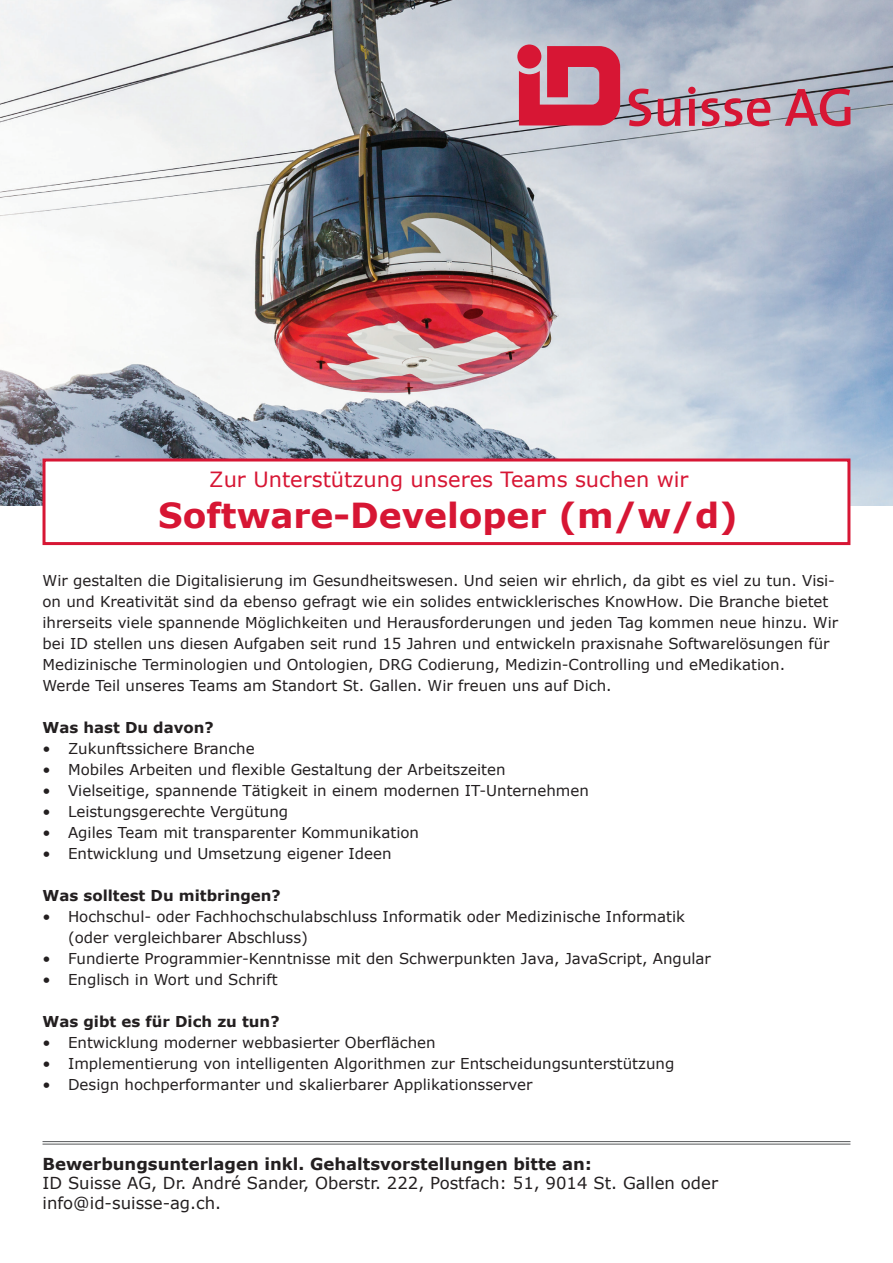
<style>
.page{position:relative;width:893px;height:1263px;background:#fff}
.page>*{position:absolute;margin:0;border:0;box-sizing:border-box;transform-origin:0 0}
.t1{font:700 34.5px "Verdana";color:#d71634}
.t2{font:21px "Verdana";color:#d71634}
.t3{font:16.5px/19.5px "Verdana";color:#231f20}
.t4{font:700 16.5px "Verdana";color:#231f20}
.t5{font:15px/21px "Verdana";color:#231f20}
.t6{font:700 15px "Verdana";color:#231f20}
</style>
<div class="page">
<hr style="left:43px;top:1141px;width:807px;height:1px;background:#57585a">
<hr style="left:43px;top:1144px;width:807px;height:1px;background:#57585a">
<img style="left:0;top:0;width:893px;height:505px">
<svg style="left:517px;top:45px;width:24px;height:24px"></svg>
<svg style="left:519px;top:46px;width:101px;height:79px;background:#d0435c"></svg>
<svg style="left:629px;top:89px;width:22px;height:37px"></svg>
<svg style="left:658px;top:99px;width:22px;height:27px"></svg>
<svg style="left:688px;top:87px;width:82px;height:39px;background:#bf8091"></svg>
<svg style="left:785px;top:89px;width:65px;height:37px;background:#b97185"></svg>
<div style="left:43px;top:458px;width:807px;height:87px;background:#fff;border:3px solid #d71634"></div>
<h2 class="t2" style="left:209px;top:465px;width:481px">Zur Unterstützung unseres Teams suchen wir</h2>
<h1 class="t1" style="left:158px;top:491px;width:581px">Software-Developer (m/w/d)</h1>
<p class="t5" style="left:43px;top:569px;width:797px">Wir gestalten die Digitalisierung im Gesundheitswesen. Und seien wir ehrlich, da gibt es viel zu tun. Visi&shy;on und Kreativität sind da ebenso gefragt wie ein solides entwicklerisches KnowHow. Die Branche bietet ihrerseits viele spannende Möglichkeiten und Herausforderungen und jeden Tag kommen neue hinzu. Wir bei ID stellen uns diesen Aufgaben seit rund 15 Jahren und entwickeln praxisnahe Softwarelösungen für Medizinische Terminologien und Ontologien, DRG Codierung, Medizin-Controlling und eMedikation.<br>Werde Teil unseres Teams am Standort St. Gallen. Wir freuen uns auf Dich.</p>
<p class="t6" style="left:43px;top:716px;width:173px">Was hast Du davon?</p>
<p class="t5" style="left:43px;top:737px;width:214px">• Zukunftssichere Branche</p>
<p class="t5" style="left:43px;top:758px;width:464px">• Mobiles Arbeiten und flexible Gestaltung der Arbeitszeiten</p>
<p class="t5" style="left:43px;top:779px;width:548px">• Vielseitige, spannende Tätigkeit in einem modernen IT-Unternehmen</p>
<p class="t5" style="left:43px;top:800px;width:247px">• Leistungsgerechte Vergütung</p>
<p class="t5" style="left:43px;top:821px;width:378px">• Agiles Team mit transparenter Kommunikation</p>
<p class="t5" style="left:43px;top:842px;width:351px">• Entwicklung und Umsetzung eigener Ideen</p>
<p class="t6" style="left:43px;top:884px;width:240px">Was solltest Du mitbringen?</p>
<p class="t5" style="left:68px;top:905px;width:618px;text-indent:-26px">• Hochschul- oder Fachhochschulabschluss Informatik oder Medizinische Informatik (oder vergleichbarer Abschluss)</p>
<p class="t5" style="left:43px;top:947px;width:670px">• Fundierte Programmier-Kenntnisse mit den Schwerpunkten Java, JavaScript, Angular</p>
<p class="t5" style="left:43px;top:968px;width:237px">• Englisch in Wort und Schrift</p>
<p class="t6" style="left:43px;top:1010px;width:239px">Was gibt es für Dich zu tun?</p>
<p class="t5" style="left:43px;top:1031px;width:395px">• Entwicklung moderner webbasierter Oberflächen</p>
<p class="t5" style="left:43px;top:1052px;width:633px">• Implementierung von intelligenten Algorithmen zur Entscheidungsunterstützung</p>
<p class="t5" style="left:43px;top:1073px;width:492px">• Design hochperformanter und skalierbarer Applikationsserver</p>
<p class="t4" style="left:43px;top:1152px;width:551px">Bewerbungsunterlagen inkl. Gehaltsvorstellungen bitte an:</p>
<p class="t3" style="left:43px;top:1173px;width:677px">ID Suisse AG, Dr. André Sander, Oberstr. 222, Postfach: 51, 9014 St. Gallen oder info@id-suisse-ag.ch.</p>
</div>
